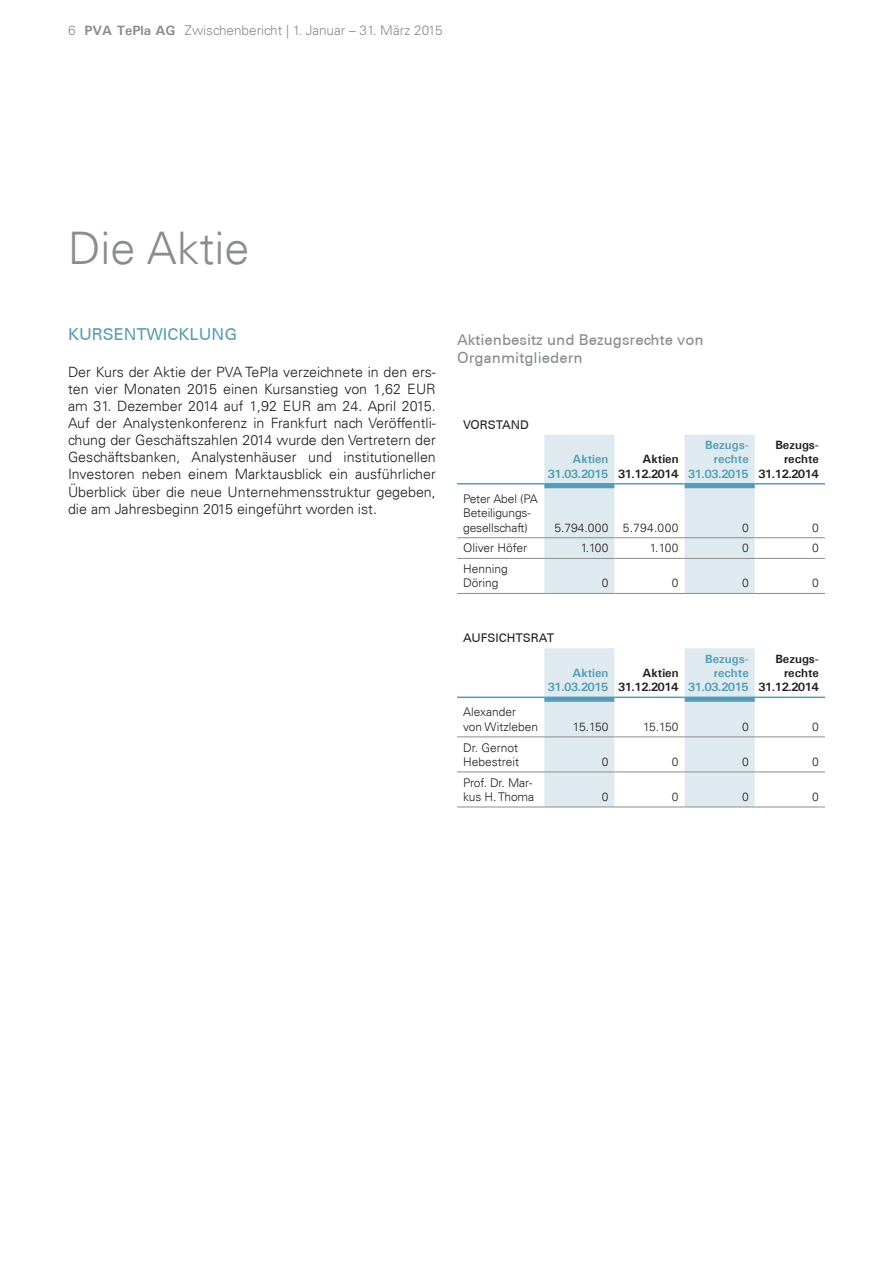
<style>
.page{position:relative;width:893px;height:1263px;background:#fff}
.page>*{position:absolute;margin:0;border:0;box-sizing:border-box;transform-origin:0 0}
.t1{font:300 45px "Univers LT";color:#8a8c8e}
.t2{font:500 16.5px "Univers CE";color:#559db6}
.t3{font:500 15px/18px "Univers CE";color:#8a8c8e}
.t4{font:300 14.25px/17.1px "Univers LT";color:#231f20;text-align:justify}
.t5{font:300 13.5px "Univers LT";color:#8a8c8e}
.t6{font:300 12px/14.4px "Univers LT";color:#231f20}
.t7{font:700 12px/14.4px "Univers ATT";color:#559db6;text-align:right}
.t8{font:700 12px/14.4px "Univers ATT";color:#231f20;text-align:right}
.t9{font:700 12px/14.4px "Univers ATT";letter-spacing:-.035em;color:#559db6;text-align:right}
.t10{font:700 12px/14.4px "Univers ATT";letter-spacing:-.035em;color:#231f20;text-align:right}
.t11{font:500 12px "Univers CE";color:#231f20}
.t12{font:300 12px "Univers LT";letter-spacing:.02em;color:#231f20}
.s1{font-family:"Univers ATT";font-weight:700}
</style>
<div class="page">
<svg style="left:544px;top:435px;width:211px;height:158px"></svg>
<hr style="left:457px;top:483px;width:87px;height:1px;background:#559db6">
<hr style="left:544px;top:483px;width:70px;height:1px;background:#559db6">
<hr style="left:614px;top:483px;width:71px;height:1px;background:#559db6">
<hr style="left:685px;top:483px;width:70px;height:1px;background:#559db6">
<hr style="left:755px;top:483px;width:70px;height:1px;background:#559db6">
<hr style="left:457px;top:537px;width:87px;height:1px;background:#8a8c8e">
<hr style="left:544px;top:537px;width:70px;height:1px;background:#8a8c8e">
<hr style="left:614px;top:537px;width:71px;height:1px;background:#8a8c8e">
<hr style="left:685px;top:537px;width:70px;height:1px;background:#8a8c8e">
<hr style="left:755px;top:537px;width:70px;height:1px;background:#8a8c8e">
<hr style="left:457px;top:558px;width:87px;height:1px;background:#8a8c8e">
<hr style="left:544px;top:558px;width:70px;height:1px;background:#8a8c8e">
<hr style="left:614px;top:558px;width:71px;height:1px;background:#8a8c8e">
<hr style="left:685px;top:558px;width:70px;height:1px;background:#8a8c8e">
<hr style="left:755px;top:558px;width:70px;height:1px;background:#8a8c8e">
<hr style="left:457px;top:593px;width:87px;height:1px;background:#8a8c8e">
<hr style="left:544px;top:593px;width:70px;height:1px;background:#8a8c8e">
<hr style="left:614px;top:593px;width:71px;height:1px;background:#8a8c8e">
<hr style="left:685px;top:593px;width:70px;height:1px;background:#8a8c8e">
<hr style="left:755px;top:593px;width:70px;height:1px;background:#8a8c8e">
<svg style="left:544px;top:648px;width:211px;height:159px"></svg>
<hr style="left:457px;top:696px;width:87px;height:2px;background:#559db6">
<hr style="left:544px;top:696px;width:70px;height:2px;background:#559db6">
<hr style="left:614px;top:696px;width:71px;height:2px;background:#559db6">
<hr style="left:685px;top:696px;width:70px;height:2px;background:#559db6">
<hr style="left:755px;top:696px;width:70px;height:2px;background:#559db6">
<hr style="left:457px;top:736px;width:87px;height:1px;background:#8a8c8e">
<hr style="left:544px;top:736px;width:70px;height:1px;background:#8a8c8e">
<hr style="left:614px;top:736px;width:71px;height:1px;background:#8a8c8e">
<hr style="left:685px;top:736px;width:70px;height:1px;background:#8a8c8e">
<hr style="left:755px;top:736px;width:70px;height:1px;background:#8a8c8e">
<hr style="left:457px;top:771px;width:87px;height:1px;background:#8a8c8e">
<hr style="left:544px;top:771px;width:70px;height:1px;background:#8a8c8e">
<hr style="left:614px;top:771px;width:71px;height:1px;background:#8a8c8e">
<hr style="left:685px;top:771px;width:70px;height:1px;background:#8a8c8e">
<hr style="left:755px;top:771px;width:70px;height:1px;background:#8a8c8e">
<hr style="left:457px;top:807px;width:87px;height:1px;background:#8a8c8e">
<hr style="left:544px;top:807px;width:70px;height:1px;background:#8a8c8e">
<hr style="left:614px;top:807px;width:71px;height:1px;background:#8a8c8e">
<hr style="left:685px;top:807px;width:70px;height:1px;background:#8a8c8e">
<hr style="left:755px;top:807px;width:70px;height:1px;background:#8a8c8e">
<p class="t5" style="left:68px;top:22px;width:376px">6 <span class="s1">PVA TePla AG</span> Zwischenbericht | 1. Januar – 31. März 2015</p>
<h1 class="t1" style="left:68px;top:221px;width:183px">Die Aktie</h1>
<p class="t2" style="left:68px;top:324px;width:171px">KURSENTWICKLUNG</p>
<p class="t4" style="left:68px;top:363px;width:369px">Der Kurs der Aktie der PVA TePla verzeichnete in den ers&shy;ten vier Monaten 2015 einen Kursanstieg von 1,62 EUR am 31. Dezember 2014 auf 1,92 EUR am 24. April 2015.<br>Auf der Analystenkonferenz in Frankfurt nach Veröffentli&shy;chung der Geschäftszahlen 2014 wurde den Vertretern der Geschäftsbanken, Analystenhäuser und institutionellen Investoren neben einem Marktausblick ein ausführlicher Überblick über die neue Unternehmensstruktur gegeben, die am Jahresbeginn 2015 eingeführt worden ist.</p>
<p class="t3" style="left:457px;top:331px;width:248px">Aktienbesitz und Bezugsrechte von<br>Organmitgliedern</p>
<p class="t11" style="left:463px;top:417px;width:67px">VORSTAND</p>
<p class="t6" style="left:463px;top:491px;width:76px">Peter Abel (PA<br>Beteiligungs&shy;gesellschaft)</p>
<p class="t9" style="left:548px;top:452px;width:62px">Aktien<br>31.03.2015</p>
<p class="t10" style="left:618px;top:452px;width:62px">Aktien<br>31.12.2014</p>
<p class="t7" style="left:688px;top:437px;width:62px">Bezugs&shy;rechte<br>31.03.2015</p>
<p class="t8" style="left:758px;top:437px;width:62px">Bezugs&shy;rechte<br>31.12.2014</p>
<p class="t12" style="left:555px;top:520px;width:126px">5.794.000 5.794.000</p>
<p class="t6" style="left:742px;top:520px;width:8px">0</p>
<p class="t6" style="left:812px;top:520px;width:8px">0</p>
<p class="t6" style="left:463px;top:541px;width:65px">Oliver Höfer</p>
<p class="t6" style="left:581px;top:541px;width:29px">1.100</p>
<p class="t6" style="left:650px;top:541px;width:30px">1.100</p>
<p class="t6" style="left:742px;top:541px;width:8px">0</p>
<p class="t6" style="left:812px;top:541px;width:8px">0</p>
<p class="t6" style="left:463px;top:562px;width:46px">Henning<br>Döring</p>
<p class="t6" style="left:602px;top:576px;width:8px">0</p>
<p class="t6" style="left:672px;top:576px;width:8px">0</p>
<p class="t6" style="left:742px;top:576px;width:8px">0</p>
<p class="t6" style="left:812px;top:576px;width:8px">0</p>
<p class="t11" style="left:463px;top:631px;width:92px">AUFSICHTSRAT</p>
<p class="t9" style="left:548px;top:665px;width:62px">Aktien<br>31.03.2015</p>
<p class="t10" style="left:618px;top:665px;width:62px">Aktien<br>31.12.2014</p>
<p class="t7" style="left:688px;top:651px;width:62px">Bezugs&shy;rechte<br>31.03.2015</p>
<p class="t8" style="left:758px;top:651px;width:62px">Bezugs&shy;rechte<br>31.12.2014</p>
<p class="t6" style="left:463px;top:705px;width:77px">Alexander von Witzleben</p>
<p class="t6" style="left:463px;top:740px;width:58px">Dr. Gernot<br>Hebestreit</p>
<p class="t6" style="left:463px;top:775px;width:73px">Prof. Dr. Mar&shy;kus H. Thoma</p>
<p class="t6" style="left:573px;top:719px;width:37px">15.150</p>
<p class="t6" style="left:643px;top:719px;width:37px">15.150</p>
<p class="t6" style="left:742px;top:719px;width:8px">0</p>
<p class="t6" style="left:812px;top:719px;width:8px">0</p>
<p class="t6" style="left:602px;top:754px;width:8px">0</p>
<p class="t6" style="left:672px;top:754px;width:8px">0</p>
<p class="t6" style="left:742px;top:754px;width:8px">0</p>
<p class="t6" style="left:812px;top:754px;width:8px">0</p>
<p class="t6" style="left:602px;top:789px;width:8px">0</p>
<p class="t6" style="left:672px;top:789px;width:8px">0</p>
<p class="t6" style="left:742px;top:789px;width:8px">0</p>
<p class="t6" style="left:812px;top:789px;width:8px">0</p>
</div>
